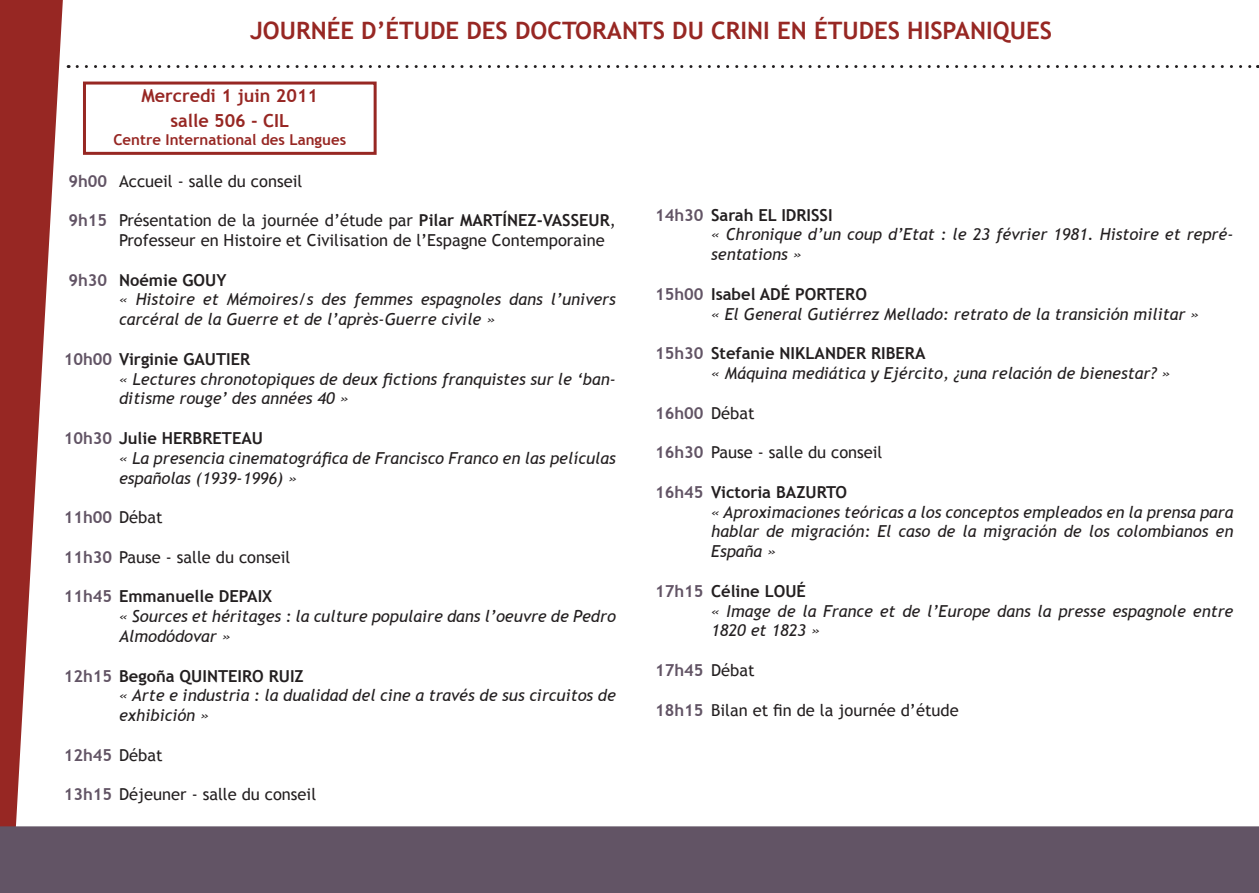
<style>
.page{position:relative;width:1259px;height:893px;background:#fff}
.page>*{position:absolute;margin:0;border:0;box-sizing:border-box;transform-origin:0 0}
.t1{font:700 24px "Trebuchet MS";color:#972723}
.t2{font:700 18px "Trebuchet MS";color:#972723}
.t3{font:italic 16.5px/19.8px "Trebuchet MS";color:#231f20}
.t4{font:16.5px/19.8px "Trebuchet MS";color:#231f20}
.t5{font:700 16.5px "Trebuchet MS";color:#231f20}
.t6{font:700 16.5px "Trebuchet MS";color:#625465}
.t7{font:700 15px "Trebuchet MS";color:#972723}
.s1{font-weight:700}
.s2{color:#625465}
.s3{font-weight:400;color:#231f20}
.s4{font-weight:700;color:#625465}
</style>
<div class="page">
<svg style="left:0;top:0;width:63px;height:826px;fill:#972723"></svg>
<div style="left:0;top:826px;width:1259px;height:67px;background:#625465"></div>
<div style="left:83px;top:82px;width:294px;height:73px;border:3px solid #972723"></div>
<svg style="left:77px;top:65px;width:1181px;height:3px"></svg>
<p class="t1" style="left:250px;top:15px;width:803px">JOURNÉE D’ÉTUDE DES DOCTORANTS DU CRINI EN ÉTUDES HISPANIQUES</p>
<p class="t2" style="left:141px;top:84px;width:178px">Mercredi 1 juin 2011</p>
<p class="t2" style="left:170px;top:110px;width:120px">salle 506 - CIL</p>
<p class="t7" style="left:113px;top:131px;width:234px">Centre International des Langues</p>
<p class="t6" style="left:68px;top:170px;width:40px">9h00</p>
<p class="t6" style="left:68px;top:210px;width:40px">9h15</p>
<p class="t4" style="left:119px;top:171px;width:185px">Accueil - salle du conseil</p>
<p class="t4" style="left:119px;top:211px;width:498px">Présentation de la journée d’étude par <span class="s1">Pilar MARTÍNEZ-VASSEUR</span>,<br>Professeur en Histoire et Civilisation de l’Espagne Contemporaine</p>
<p class="t5" style="left:119px;top:269px;width:109px">Noémie GOUY</p>
<p class="t3" style="left:119px;top:290px;width:498px">« Histoire et Mémoires/s des femmes espagnoles dans l’univers carcéral de la Guerre et de l’après-Guerre civile »</p>
<p class="t5" style="left:64px;top:349px;width:188px"><span class="s2">10h00</span> Virginie GAUTIER</p>
<p class="t3" style="left:119px;top:369px;width:498px">« Lectures chronotopiques de deux fictions franquistes sur le ‘ban&shy;ditisme rouge’ des années 40 »</p>
<p class="t5" style="left:64px;top:428px;width:201px"><span class="s2">10h30</span> Julie HERBRETEAU</p>
<p class="t3" style="left:119px;top:448px;width:498px">« La presencia cinematográfica de Francisco Franco en las películas españolas (1939-1996) »</p>
<p class="t6" style="left:64px;top:507px;width:100px">11h00 <span class="s3">Débat</span></p>
<p class="t4" style="left:64px;top:547px;width:228px"><span class="s4">11h30</span> Pause - salle du conseil</p>
<p class="t5" style="left:64px;top:586px;width:210px"><span class="s2">11h45</span> Emmanuelle DEPAIX</p>
<p class="t3" style="left:119px;top:607px;width:498px">« Sources et héritages : la culture populaire dans l’oeuvre de Pedro<br>Almodódovar »</p>
<p class="t5" style="left:64px;top:665px;width:242px"><span class="s2">12h15</span> Begoña QUINTEIRO RUIZ</p>
<p class="t3" style="left:119px;top:686px;width:498px">« Arte e industria : la dualidad del cine a través de sus circuitos de exhibición »</p>
<p class="t6" style="left:64px;top:745px;width:100px">12h45 <span class="s3">Débat</span></p>
<p class="t4" style="left:64px;top:785px;width:254px"><span class="s4">13h15</span> Déjeuner - salle du conseil</p>
<p class="t6" style="left:68px;top:269px;width:40px">9h30</p>
<p class="t6" style="left:655px;top:204px;width:50px">14h30</p>
<p class="t6" style="left:655px;top:284px;width:50px">15h00</p>
<p class="t6" style="left:655px;top:343px;width:50px">15h30</p>
<p class="t6" style="left:655px;top:402px;width:50px">16h00</p>
<p class="t6" style="left:655px;top:442px;width:50px">16h30</p>
<p class="t6" style="left:655px;top:482px;width:50px">16h45</p>
<p class="t6" style="left:655px;top:581px;width:50px">17h15</p>
<p class="t6" style="left:655px;top:660px;width:50px">17h45</p>
<p class="t6" style="left:655px;top:699px;width:50px">18h15</p>
<p class="t5" style="left:711px;top:204px;width:123px">Sarah EL IDRISSI</p>
<p class="t3" style="left:711px;top:225px;width:524px">« Chronique d’un coup d’Etat : le 23 février 1981. Histoire et repré&shy;sentations »</p>
<p class="t5" style="left:711px;top:284px;width:157px">Isabel ADÉ PORTERO</p>
<p class="t3" style="left:711px;top:304px;width:489px">« El General Gutiérrez Mellado: retrato de la transición militar »</p>
<p class="t5" style="left:711px;top:343px;width:216px">Stefanie NIKLANDER RIBERA</p>
<p class="t3" style="left:711px;top:363px;width:460px">« Máquina mediática y Ejército, ¿una relación de bienestar? »</p>
<p class="t4" style="left:711px;top:403px;width:45px">Débat</p>
<p class="t4" style="left:711px;top:443px;width:173px">Pause - salle du conseil</p>
<p class="t5" style="left:711px;top:482px;width:137px">Victoria BAZURTO</p>
<p class="t3" style="left:711px;top:502px;width:524px;text-align:justify">« Aproximaciones teóricas a los conceptos empleados en la prensa para hablar de migración: El caso de la migración de los colombianos en España »</p>
<p class="t5" style="left:711px;top:581px;width:96px">Céline LOUÉ</p>
<p class="t3" style="left:711px;top:601px;width:524px">« Image de la France et de l’Europe dans la presse espagnole entre<br>1820 et 1823 »</p>
<p class="t4" style="left:711px;top:660px;width:45px">Débat</p>
<p class="t4" style="left:711px;top:700px;width:249px">Bilan et fin de la journée d’étude</p>
</div>
